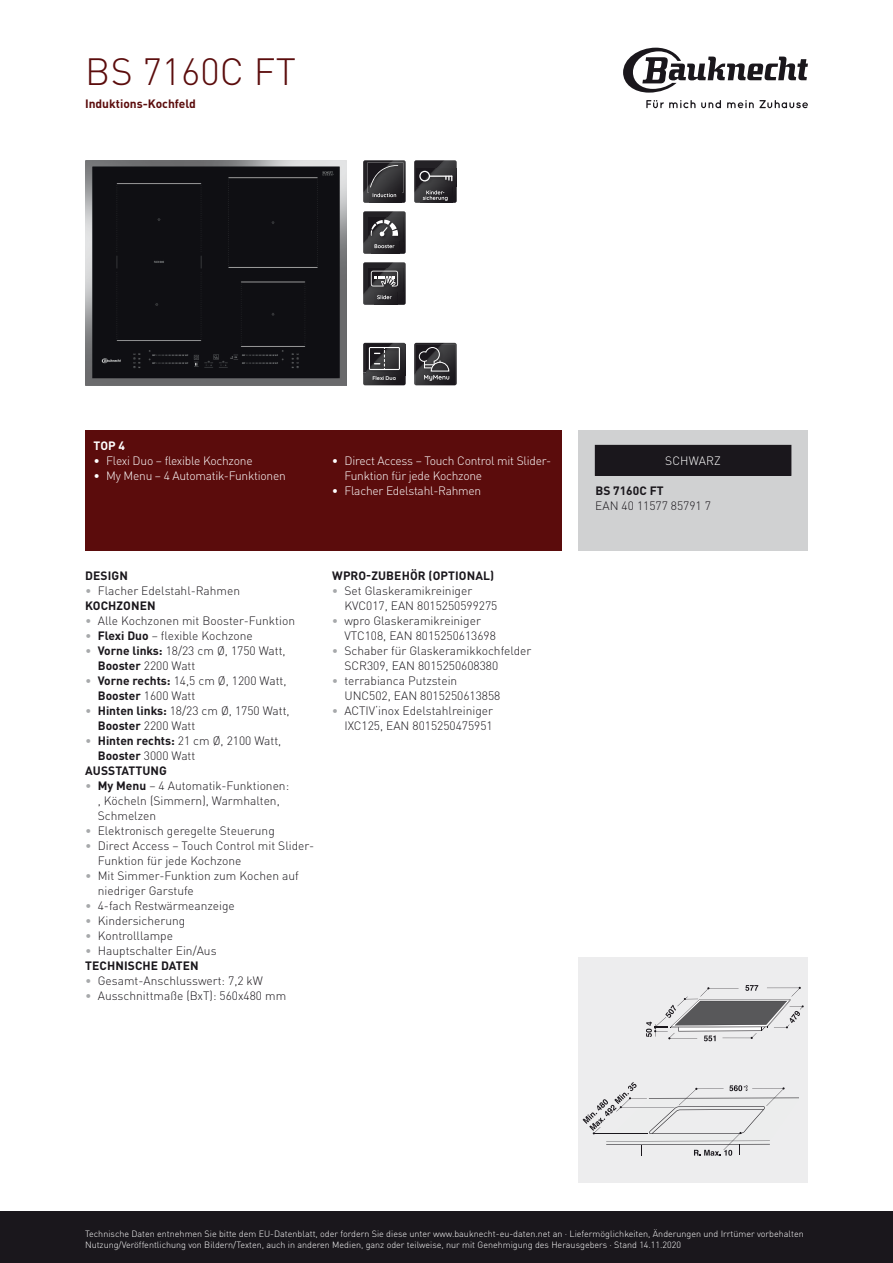
<style>
.page{position:relative;width:893px;height:1263px;background:#fff}
.page>*{position:absolute;margin:0;border:0;box-sizing:border-box;transform-origin:0 0}
.t1{font:300 37.5px "DIN Pro";color:#5b0c0c}
.t2{font:300 12px/15px "DIN Pro";color:#1a171c}
.t3{font:300 12px/15px "DIN Pro";letter-spacing:-.02em;color:#fff}
.t4{font:700 12px "DIN Pro";letter-spacing:.01em;color:#1a171c}
.t5{font:700 12px "DIN Pro";color:#5b0c0c}
.t6{font:300 12px "DIN Pro";letter-spacing:.01em;color:#fff}
.t7{font:700 12px "DIN Pro";color:#fff}
.t8{font:300 9px/11.2px "DIN Pro";color:#fff}
.t9{font:700 5.4px "Hotpoint";color:#fff}
.s1{color:#a7a9ab}
.s2{font-weight:700}
</style>
<div class="page">
<svg style="left:623px;top:48px;width:185px;height:45px"></svg>
<svg style="left:646px;top:100px;width:75px;height:8px"></svg>
<svg style="left:727px;top:100px;width:81px;height:8px"></svg>
<div style="left:0;top:1212px;width:893px;height:51px;background:#1a171c"></div>
<img style="left:85px;top:160px;width:261px;height:225px">
<svg style="left:363px;top:160px;width:43px;height:43px;background:#3b3a3d"></svg>
<svg style="left:363px;top:211px;width:43px;height:43px;background:#444346"></svg>
<svg style="left:363px;top:262px;width:43px;height:43px;background:#444346"></svg>
<svg style="left:414px;top:160px;width:43px;height:43px;background:#414043"></svg>
<svg style="left:363px;top:343px;width:43px;height:29px"></svg>
<img style="left:363px;top:372px;width:43px;height:13px">
<svg style="left:414px;top:343px;width:43px;height:42px;background:#434245"></svg>
<div style="left:85px;top:430px;width:476px;height:120px;background:#5b0c0c"></div>
<div style="left:578px;top:430px;width:230px;height:120px;background:#d0d1d2"></div>
<div style="left:595px;top:445px;width:196px;height:30px;background:#1a171c"></div>
<div style="left:578px;top:958px;width:230px;height:225px;background:#ededee"></div>
<svg style="left:646px;top:985px;width:158px;height:56px"></svg>
<svg style="left:583px;top:1082px;width:216px;height:74px"></svg>
<h1 class="t1" style="left:85px;top:43px;width:212px">BS 7160C FT</h1>
<p class="t5" style="left:85px;top:93px;width:112px">Induktions-Kochfeld</p>
<p class="t7" style="left:94px;top:436px;width:33px">TOP 4</p>
<p class="t3" style="left:94px;top:452px;width:161px">• Flexi Duo – flexible Kochzone</p>
<p class="t3" style="left:94px;top:467px;width:194px">• My Menu – 4 Automatik-Funktionen</p>
<p class="t9" style="left:373px;top:373px;width:25px">Flexi Duo</p>
<p class="t3" style="left:344px;top:452px;width:208px;text-indent:-13px">• Direct Access – Touch Control mit Slider-<br>Funktion für jede Kochzone</p>
<p class="t3" style="left:332px;top:482px;width:151px">• Flacher Edelstahl-Rahmen</p>
<p class="t4" style="left:85px;top:566px;width:44px">DESIGN</p>
<p class="t2" style="left:85px;top:582px;width:157px"><span class="s1">•</span> Flacher Edelstahl-Rahmen<br><span class="s2">KOCHZONEN</span></p>
<p class="t2" style="left:85px;top:612px;width:212px"><span class="s1">•</span> Alle Kochzonen mit Booster-Funktion</p>
<p class="t2" style="left:85px;top:627px;width:169px"><span class="s1">•</span> <span class="s2">Flexi Duo</span> – flexible Kochzone</p>
<p class="t2" style="left:98px;top:642px;width:189px;text-indent:-13px"><span class="s1">•</span> <span class="s2">Vorne links:</span> 18/23 cm Ø, 1750 Watt,<br><span class="s2">Booster</span> 2200 Watt</p>
<p class="t2" style="left:98px;top:672px;width:190px;text-indent:-13px"><span class="s1">•</span> <span class="s2">Vorne rechts:</span> 14,5 cm Ø, 1200 Watt,<br><span class="s2">Booster</span> 1600 Watt</p>
<p class="t2" style="left:98px;top:702px;width:193px;text-indent:-13px"><span class="s1">•</span> <span class="s2">Hinten links:</span> 18/23 cm Ø, 1750 Watt,<br><span class="s2">Booster</span> 2200 Watt</p>
<p class="t2" style="left:85px;top:732px;width:198px"><span class="s1">•</span> <span class="s2">Hinten rechts:</span> 21 cm Ø, 2100 Watt,</p>
<p class="t2" style="left:98px;top:747px;width:99px"><span class="s2">Booster</span> 3000 Watt</p>
<p class="t4" style="left:85px;top:761px;width:83px">AUSSTATTUNG</p>
<p class="t2" style="left:98px;top:777px;width:193px;text-indent:-13px"><span class="s1">•</span> <span class="s2">My Menu</span> – 4 Automatik-Funktionen: , Köcheln (Simmern), Warmhalten,<br>Schmelzen</p>
<p class="t2" style="left:85px;top:822px;width:191px"><span class="s1">•</span> Elektronisch geregelte Steuerung</p>
<p class="t2" style="left:98px;top:837px;width:218px;text-indent:-13px"><span class="s1">•</span> Direct Access – Touch Control mit Slider-<br>Funktion für jede Kochzone</p>
<p class="t2" style="left:98px;top:867px;width:202px;text-indent:-13px"><span class="s1">•</span> Mit Simmer-Funktion zum Kochen auf niedriger Garstufe</p>
<p class="t2" style="left:85px;top:897px;width:151px"><span class="s1">•</span> 4-fach Restwärmeanzeige</p>
<p class="t2" style="left:85px;top:912px;width:102px"><span class="s1">•</span> Kindersicherung</p>
<p class="t2" style="left:85px;top:927px;width:90px"><span class="s1">•</span> Kontrolllampe</p>
<p class="t2" style="left:85px;top:942px;width:133px"><span class="s1">•</span> Hauptschalter Ein/Aus<br><span class="s2">TECHNISCHE DATEN</span></p>
<p class="t2" style="left:85px;top:972px;width:180px"><span class="s1">•</span> Gesamt-Anschlusswert: 7,2 kW</p>
<p class="t2" style="left:85px;top:987px;width:203px"><span class="s1">•</span> Ausschnittmaße (BxT): 560x480 mm</p>
<p class="t4" style="left:332px;top:566px;width:163px">WPRO-ZUBEHÖR (OPTIONAL)</p>
<p class="t2" style="left:344px;top:582px;width:154px;text-indent:-13px"><span class="s1">•</span> Set Glaskeramikreiniger<br>KVC017, EAN 8015250599275</p>
<p class="t2" style="left:344px;top:612px;width:153px;text-indent:-13px"><span class="s1">•</span> wpro Glaskeramikreiniger<br>VTC108, EAN 8015250613698</p>
<p class="t2" style="left:344px;top:642px;width:188px;text-indent:-13px"><span class="s1">•</span> Schaber für Glaskeramikkochfelder<br>SCR309, EAN 8015250608380</p>
<p class="t2" style="left:344px;top:672px;width:158px;text-indent:-13px"><span class="s1">•</span> terrabianca Putzstein<br>UNC502, EAN 8015250613858</p>
<p class="t2" style="left:332px;top:702px;width:163px;text-align:right"><span class="s1">•</span> ACTIV‘inox Edelstahlreiniger<br>IXC125, EAN 8015250475951</p>
<p class="t6" style="left:665px;top:451px;width:57px">SCHWARZ</p>
<p class="t4" style="left:595px;top:481px;width:70px">BS 7160C FT</p>
<p class="t2" style="left:595px;top:497px;width:117px">EAN 40 11577 85791 7</p>
<p class="t8" style="left:85px;top:1227px;width:720px">Technische Daten entnehmen Sie bitte dem EU-Datenblatt, oder fordern Sie diese unter www.bauknecht-eu-daten.net an · Liefermöglichkeiten, Änderungen und Irrtümer vorbehalten<br>Nutzung/Veröffentlichung von Bildern/Texten, auch in anderen Medien, ganz oder teilweise, nur mit Genehmigung des Herausgebers · Stand 14.11.2020</p>
</div>
